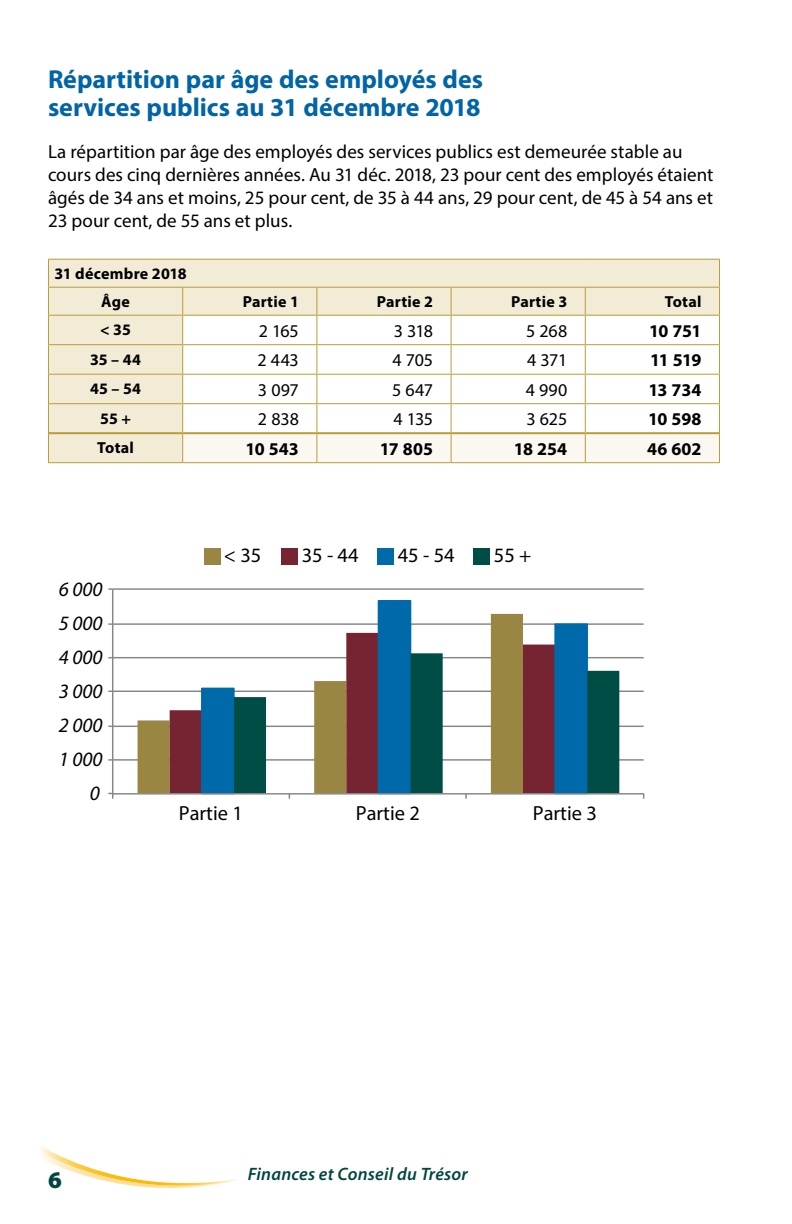
<style>
.page{position:relative;width:792px;height:1224px;background:#fff}
.page>*{position:absolute;margin:0;border:0;box-sizing:border-box;transform-origin:0 0}
.t1{font:700 26px/28px "Myriad Pro";color:#0064a7}
.t2{font:900 24px "Myriad Pro";color:#00463f}
.t3{font:20.4px "Myriad Pro";color:#000}
.t4{font:italic 20.4px "Myriad Pro";color:#000}
.t5{font:19px/22.8px "Myriad Pro";color:#000}
.t6{font:18px "Myriad Pro";letter-spacing:-.015em;color:#000}
.t7{font:700 18px "Myriad Pro";letter-spacing:-.005em;color:#000}
.t8{font:italic 600 18px "Myriad Pro";letter-spacing:.01em;color:#00463f}
.t9{font:700 16px/28px "Myriad Pro";letter-spacing:.015em;color:#000}
</style>
<div class="page">
<svg style="left:40px;top:1146px;width:199px;height:42px"></svg>
<div style="left:49px;top:260px;width:133px;height:202px;background:#f2ebd6"></div>
<hr style="left:48px;top:287px;width:135px;height:1px;background:#b89d38">
<hr style="left:48px;top:344px;width:135px;height:1px;background:#b89d38">
<hr style="left:48px;top:374px;width:135px;height:1px;background:#b89d38">
<hr style="left:48px;top:403px;width:135px;height:1px;background:#b89d38">
<hr style="left:48px;top:259px;width:135px;height:1px;background:#b89d38">
<hr style="left:183px;top:259px;width:134px;height:1px;background:#b89d38">
<hr style="left:317px;top:259px;width:134px;height:1px;background:#b89d38">
<hr style="left:451px;top:259px;width:134px;height:1px;background:#b89d38">
<hr style="left:585px;top:259px;width:135px;height:1px;background:#b89d38">
<hr style="left:48px;top:315px;width:135px;height:1px;background:#b89d38">
<svg style="left:48px;top:260px;width:1px;height:202px"></svg>
<svg style="left:182px;top:260px;width:538px;height:202px"></svg>
<hr style="left:48px;top:462px;width:135px;height:1px;background:#b89d38">
<hr style="left:183px;top:462px;width:134px;height:1px;background:#b89d38">
<hr style="left:317px;top:462px;width:134px;height:1px;background:#b89d38">
<hr style="left:451px;top:462px;width:134px;height:1px;background:#b89d38">
<hr style="left:585px;top:462px;width:135px;height:1px;background:#b89d38">
<hr style="left:49px;top:432px;width:134px;height:2px;background:#b89d38">
<hr style="left:183px;top:432px;width:134px;height:2px;background:#b89d38">
<hr style="left:317px;top:432px;width:134px;height:2px;background:#b89d38">
<hr style="left:451px;top:432px;width:134px;height:2px;background:#b89d38">
<hr style="left:585px;top:432px;width:134px;height:2px;background:#b89d38">
<hr style="left:113px;top:759px;width:531px;height:2px;background:#868686">
<hr style="left:113px;top:726px;width:531px;height:1px;background:#868686">
<hr style="left:113px;top:691px;width:531px;height:1px;background:#868686">
<hr style="left:113px;top:657px;width:531px;height:1px;background:#868686">
<hr style="left:113px;top:623px;width:531px;height:2px;background:#868686">
<hr style="left:113px;top:588px;width:531px;height:2px;background:#868686">
<svg style="left:138px;top:623px;width:62px;height:170px"></svg>
<svg style="left:170px;top:633px;width:30px;height:160px;fill:#772432"></svg>
<svg style="left:200px;top:600px;width:389px;height:193px"></svg>
<svg style="left:234px;top:653px;width:385px;height:140px"></svg>
<hr style="left:112px;top:589px;width:1px;height:205px;background:#868686">
<hr style="left:113px;top:793px;width:531px;height:2px;background:#868686">
<svg style="left:108px;top:793px;width:5px;height:6px"></svg>
<div style="left:204px;top:548px;width:16px;height:16px;background:#988642"></div>
<div style="left:281px;top:548px;width:16px;height:16px;background:#772432"></div>
<div style="left:377px;top:548px;width:17px;height:16px;background:#0069aa"></div>
<div style="left:473px;top:548px;width:16px;height:16px;background:#004d46"></div>
<h1 class="t1" style="left:48px;top:64px;width:437px">Répartition par âge des employés des services publics au 31 décembre 2018</h1>
<p class="t5" style="left:48px;top:140px;width:667px">La répartition par âge des employés des services publics est demeurée stable au cours des cinq dernières années. Au 31 déc. 2018, 23 pour cent des employés étaient âgés de 34 ans et moins, 25 pour cent, de 35 à 44 ans, 29 pour cent, de 45 à 54 ans et 23 pour cent, de 55 ans et plus.</p>
<p class="t9" style="left:101px;top:259px;width:87px;text-indent:-47px">31 décembre 2018<br>Âge</p>
<p class="t9" style="left:243px;top:287px;width:58px">Partie 1</p>
<p class="t9" style="left:377px;top:287px;width:58px">Partie 2</p>
<p class="t9" style="left:511px;top:287px;width:58px">Partie 3</p>
<p class="t9" style="left:665px;top:287px;width:38px">Total</p>
<p class="t9" style="left:100px;top:315px;width:32px">&lt; 35</p>
<p class="t6" style="left:259px;top:320px;width:42px">2 165</p>
<p class="t6" style="left:394px;top:320px;width:41px">3 318</p>
<p class="t6" style="left:526px;top:320px;width:43px">5 268</p>
<p class="t7" style="left:649px;top:319px;width:54px">10 751</p>
<p class="t9" style="left:90px;top:345px;width:52px">35 – 44</p>
<p class="t6" style="left:258px;top:349px;width:43px">2 443</p>
<p class="t6" style="left:392px;top:349px;width:42px">4 705</p>
<p class="t6" style="left:527px;top:349px;width:42px">4 371</p>
<p class="t7" style="left:650px;top:348px;width:53px">11 519</p>
<p class="t9" style="left:90px;top:374px;width:52px">45 – 54</p>
<p class="t6" style="left:258px;top:379px;width:42px">3 097</p>
<p class="t6" style="left:392px;top:379px;width:42px">5 647</p>
<p class="t6" style="left:526px;top:379px;width:43px">4 990</p>
<p class="t7" style="left:648px;top:378px;width:55px">13 734</p>
<p class="t9" style="left:100px;top:404px;width:32px">55 +</p>
<p class="t6" style="left:258px;top:408px;width:42px">2 838</p>
<p class="t6" style="left:393px;top:408px;width:41px">4 135</p>
<p class="t6" style="left:526px;top:408px;width:42px">3 625</p>
<p class="t7" style="left:648px;top:407px;width:55px">10 598</p>
<p class="t9" style="left:97px;top:433px;width:38px">Total</p>
<p class="t7" style="left:245px;top:437px;width:55px">10 543</p>
<p class="t7" style="left:380px;top:437px;width:55px">17 805</p>
<p class="t7" style="left:514px;top:437px;width:55px">18 254</p>
<p class="t7" style="left:647px;top:437px;width:56px">46 602</p>
<p class="t4" style="left:59px;top:576px;width:45px">6 000</p>
<p class="t4" style="left:59px;top:610px;width:45px">5 000</p>
<p class="t4" style="left:59px;top:644px;width:45px">4 000</p>
<p class="t4" style="left:59px;top:679px;width:45px">3 000</p>
<p class="t4" style="left:59px;top:713px;width:45px">2 000</p>
<p class="t4" style="left:59px;top:747px;width:45px">1 000</p>
<p class="t4" style="left:90px;top:781px;width:12px">0</p>
<p class="t3" style="left:224px;top:542px;width:39px">&lt; 35</p>
<p class="t3" style="left:302px;top:542px;width:58px">35 - 44</p>
<p class="t3" style="left:398px;top:542px;width:58px">45 - 54</p>
<p class="t3" style="left:494px;top:542px;width:39px">55 +</p>
<p class="t3" style="left:179px;top:800px;width:66px">Partie 1</p>
<p class="t3" style="left:356px;top:800px;width:66px">Partie 2</p>
<p class="t3" style="left:533px;top:800px;width:66px">Partie 3</p>
<p class="t2" style="left:48px;top:1164px;width:15px">6</p>
<p class="t8" style="left:248px;top:1163px;width:221px">Finances et Conseil du Trésor</p>
</div>
